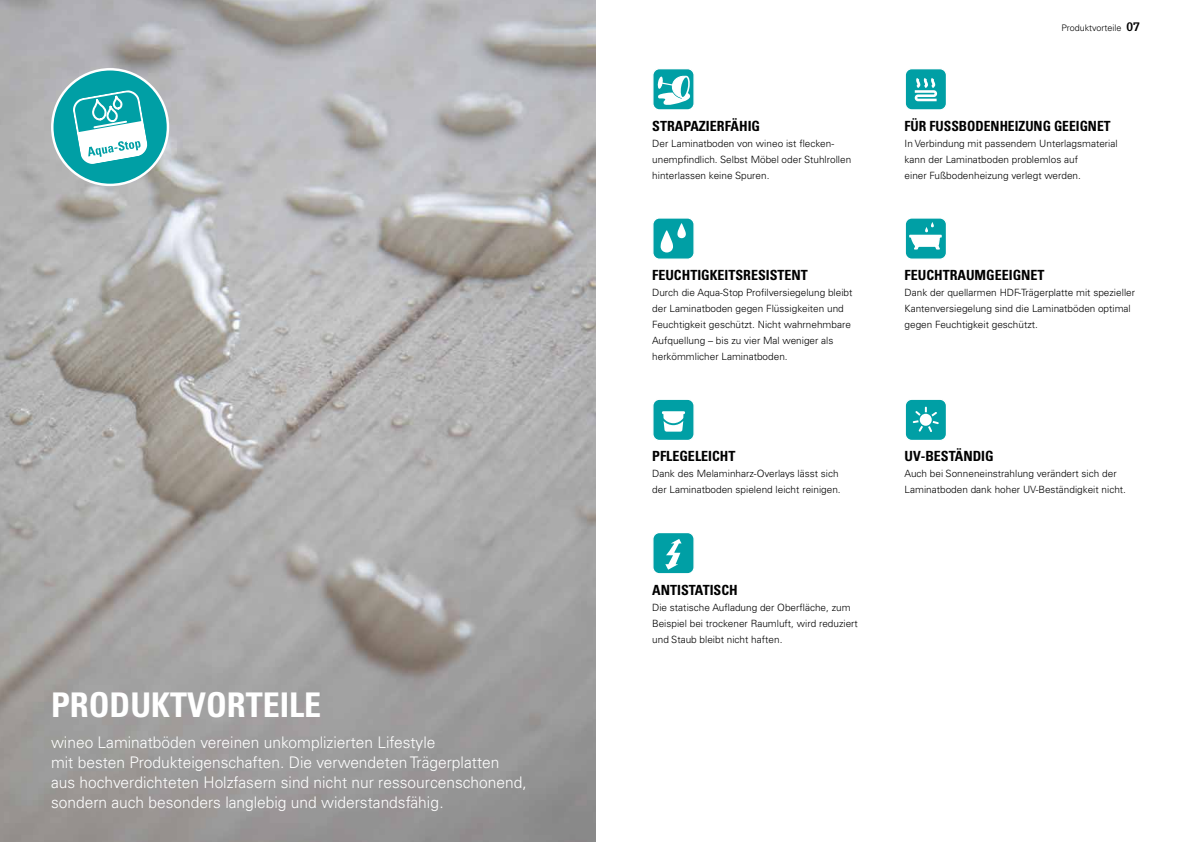
<style>
.page{position:relative;width:1191px;height:842px;background:#fff}
.page>*{position:absolute;margin:0;border:0;box-sizing:border-box;transform-origin:0 0}
.t1{font:34px "Univers LTCYR 67 Bold Cond";color:#fff}
.t2{font:300 16px/20px "Univers LTCYR 45";color:#fff}
.t3{font:14px "Univers LTCYR 67 Bold Cond";color:#000}
.t4{font:300 10px/16px "Univers LTCYR 45";color:#000}
.t5{font:300 9px "Univers LTCYR 45";color:#000}
.s1{font-family:"Glypha LT Pro";font-weight:700;font-size:12px}
</style>
<div class="page">
<svg style="left:905px;top:218px;width:41px;height:41px"></svg>
<svg style="left:653px;top:218px;width:41px;height:41px"></svg>
<img style="left:0;top:0;width:595px;height:842px">
<svg style="left:653px;top:69px;width:41px;height:41px"></svg>
<svg style="left:653px;top:399px;width:41px;height:41px"></svg>
<svg style="left:905px;top:399px;width:41px;height:41px;background:#21abb0"></svg>
<div style="left:919px;top:414px;width:12px;height:12px;background:#fff;border-radius:50%"></div>
<svg style="left:653px;top:533px;width:41px;height:41px;background:#30b1b6"></svg>
<svg style="left:905px;top:69px;width:41px;height:41px;background:#38b4b8"></svg>
<div style="left:52px;top:69px;width:116px;height:116px;background:#009fa5;border-radius:50%"></div>
<div style="left:51px;top:68px;width:118px;height:118px;border:2px solid #fff;border-radius:50%"></div>
<svg style="left:73px;top:90px;width:75px;height:74px"></svg>
<h1 class="t1" style="left:51px;top:684px;width:272px">PRODUKTVORTEILE</h1>
<p class="t2" style="left:51px;top:732px;width:477px">wineo Laminatböden vereinen unkomplizierten Lifestyle<br>mit besten Produkteigenschaften. Die verwendeten Trägerplatten aus hochverdichteten Holzfasern sind nicht nur ressourcenschonend, sondern auch besonders langlebig und widerstandsfähig.</p>
<h3 class="t3" style="left:652px;top:117px;width:109px">STRAPAZIERFÄHIG</h3>
<p class="t4" style="left:652px;top:135px;width:200px">Der Laminatboden von wineo ist flecken&shy;unempfindlich. Selbst Möbel oder Stuhlrollen hinterlassen keine Spuren.</p>
<h3 class="t3" style="left:652px;top:267px;width:157px">FEUCHTIGKEITSRESISTENT</h3>
<p class="t4" style="left:652px;top:284px;width:202px">Durch die Aqua-Stop Profilversiegelung bleibt der Laminatboden gegen Flüssigkeiten und Feuchtigkeit geschützt. Nicht wahrnehmbare Aufquellung – bis zu vier Mal weniger als herkömmlicher Laminatboden.</p>
<h3 class="t3" style="left:652px;top:448px;width:85px">PFLEGELEICHT</h3>
<p class="t4" style="left:652px;top:466px;width:190px">Dank des Melaminharz-Overlays lässt sich der Laminatboden spielend leicht reinigen.</p>
<h3 class="t3" style="left:652px;top:581px;width:87px">ANTISTATISCH</h3>
<p class="t4" style="left:652px;top:599px;width:207px">Die statische Aufladung der Oberfläche, zum<br>Beispiel bei trockener Raumluft, wird reduziert und Staub bleibt nicht haften.</p>
<p class="t5" style="left:1061px;top:22px;width:80px">Produktvorteile <span class="s1">07</span></p>
<h3 class="t3" style="left:904px;top:117px;width:207px">FÜR FUSSBODENHEIZUNG GEEIGNET</h3>
<p class="t4" style="left:904px;top:135px;width:214px">In Verbindung mit passendem Unterlagsmaterial kann der Laminatboden problemlos auf<br>einer Fußbodenheizung verlegt werden.</p>
<h3 class="t3" style="left:904px;top:267px;width:141px">FEUCHTRAUMGEEIGNET</h3>
<p class="t4" style="left:904px;top:284px;width:232px">Dank der quellarmen HDF-Trägerplatte mit spezieller<br>Kantenversiegelung sind die Laminatböden optimal gegen Feuchtigkeit geschützt.</p>
<h3 class="t3" style="left:904px;top:448px;width:91px">UV-BESTÄNDIG</h3>
<p class="t4" style="left:904px;top:466px;width:223px">Auch bei Sonneneinstrahlung verändert sich der<br>Laminatboden dank hoher UV-Beständigkeit nicht.</p>
</div>
